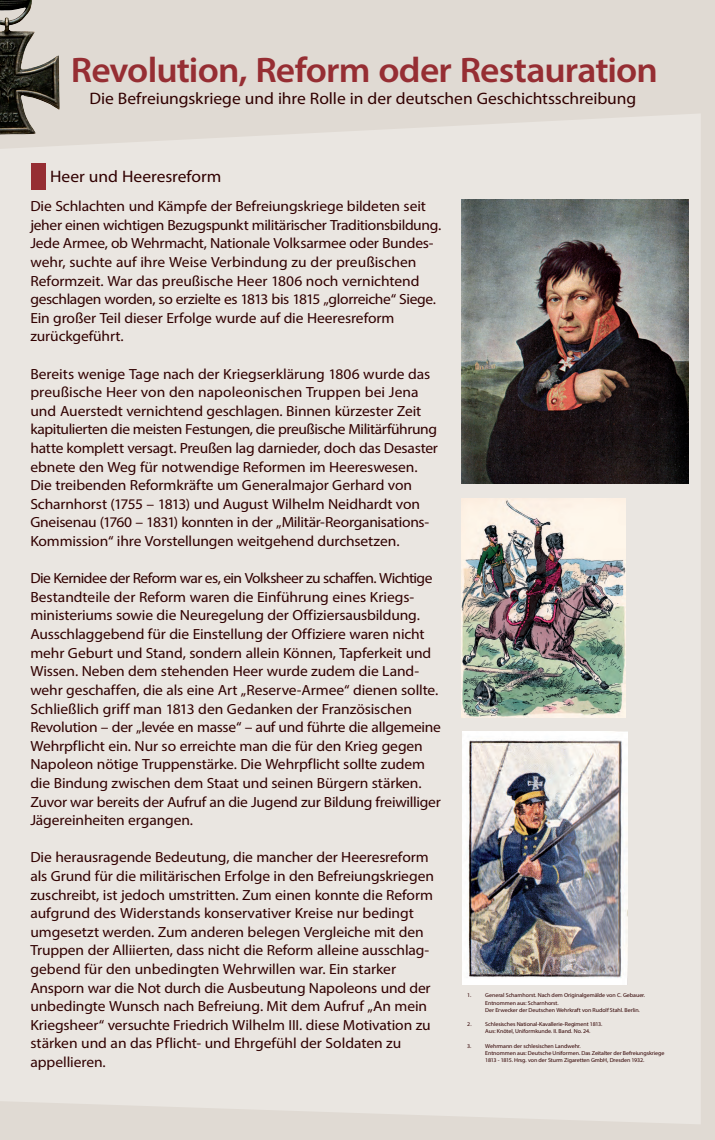
<style>
.page{position:relative;width:715px;height:1140px;background:#fff}
.page>*{position:absolute;margin:0;border:0;box-sizing:border-box;transform-origin:0 0}
.t1{font:600 35.6px "Myriad Pro";letter-spacing:-.025em;color:#962e33;scale:1.05 1}
.t2{font:16.6px "Myriad Pro";letter-spacing:-.005em;color:#300000;scale:1.05 1}
.t3{font:14.75px/18.6px "Myriad Pro";letter-spacing:-.01em;color:#300000;scale:1.05 1}
.t4{font:14.75px "Myriad Pro";letter-spacing:-.035em;color:#300000;scale:1.05 1}
.t5{font:5.7px "Myriad Pro";letter-spacing:-.01em;color:#300000;scale:1.05 1}
</style>
<div class="page">
<div style="left:0;top:0;width:714px;height:1140px;background:#e0dad3"></div>
<div style="left:0;top:114px;width:700px;height:1010px;background:#eae6e1"></div>
<img style="left:0;top:0;width:61px;height:136px">
<div style="left:32px;top:163px;width:14px;height:26px;background:#962e33"></div>
<img style="left:461px;top:199px;width:226px;height:285px">
<img style="left:461px;top:498px;width:164px;height:219px">
<img style="left:462px;top:731px;width:165px;height:253px">
<p class="t1" style="left:71px;top:47px;width:560px">Revolution, Reform oder Restauration</p>
<p class="t2" style="left:89px;top:89px;width:522px">Die Befreiungskriege und ihre Rolle in der deutschen Geschichtsschreibung</p>
<p class="t2" style="left:50px;top:166px;width:165px">Heer und Heeresreform</p>
<p class="t3" style="left:30px;top:197px;width:378px">Die Schlachten und Kämpfe der Befreiungskriege bildeten seit</p>
<p class="t3" style="left:30px;top:215px;width:392px">jeher einen wichtigen Bezugspunkt militärischer Traditionsbildung.<br>Jede Armee, ob Wehrmacht, Nationale Volksarmee oder Bundes&shy;wehr, suchte auf ihre Weise Verbindung zu der preußischen Reformzeit. War das preußische Heer 1806 noch vernichtend geschlagen worden, so erzielte es 1813 bis 1815 „glorreiche“ Siege.<br>Ein großer Teil dieser Erfolge wurde auf die Heeresreform</p>
<p class="t3" style="left:30px;top:327px;width:90px">zurückgeführt.</p>
<p class="t3" style="left:30px;top:364px;width:389px">Bereits wenige Tage nach der Kriegserklärung 1806 wurde das preußische Heer von den napoleonischen Truppen bei Jena und Auerstedt vernichtend geschlagen. Binnen kürzester Zeit kapitulierten die meisten Festungen, die preußische Militärführung hatte komplett versagt. Preußen lag darnieder, doch das Desaster</p>
<p class="t3" style="left:30px;top:457px;width:372px">ebnete den Weg für notwendige Reformen im Heereswesen.<br>Die treibenden Reformkräfte um Generalmajor Gerhard von<br>Scharnhorst (1755 – 1813) und August Wilhelm Neidhardt von</p>
<p class="t3" style="left:30px;top:513px;width:381px">Gneisenau (1760 – 1831) konnten in der „Militär-Reorganisations-</p>
<p class="t3" style="left:30px;top:531px;width:353px">Kommission“ ihre Vorstellungen weitgehend durchsetzen.</p>
<p class="t4" style="left:30px;top:569px;width:384px">Die Kernidee der Reform war es, ein Volksheer zu schaffen. Wichtige</p>
<p class="t3" style="left:30px;top:587px;width:390px">Bestandteile der Reform waren die Einführung eines Kriegs&shy;ministeriums sowie die Neuregelung der Offiziersausbildung.<br>Ausschlaggebend für die Einstellung der Offiziere waren nicht mehr Geburt und Stand, sondern allein Können, Tapferkeit und Wissen. Neben dem stehenden Heer wurde zudem die Land&shy;wehr geschaffen, die als eine Art „Reserve-Armee“ dienen sollte.<br>Schließlich griff man 1813 den Gedanken der Französischen</p>
<p class="t3" style="left:30px;top:717px;width:392px">Revolution – der „levée en masse“ – auf und führte die allgemeine Wehrpflicht ein. Nur so erreichte man die für den Krieg gegen Napoleon nötige Truppenstärke. Die Wehrpflicht sollte zudem die Bindung zwischen dem Staat und seinen Bürgern stärken.<br>Zuvor war bereits der Aufruf an die Jugend zur Bildung freiwilliger Jägereinheiten ergangen.</p>
<p class="t3" style="left:30px;top:848px;width:385px">Die herausragende Bedeutung, die mancher der Heeresreform als Grund für die militärischen Erfolge in den Befreiungskriegen zuschreibt, ist jedoch umstritten. Zum einen konnte die Reform aufgrund des Widerstands konservativer Kreise nur bedingt umgesetzt werden. Zum anderen belegen Vergleiche mit den Truppen der Alliierten, dass nicht die Reform alleine ausschlag&shy;gebend für den unbedingten Wehrwillen war. Ein starker</p>
<p class="t3" style="left:30px;top:978px;width:383px">Ansporn war die Not durch die Ausbeutung Napoleons und der unbedingte Wunsch nach Befreiung. Mit dem Aufruf „An mein Kriegsheer“ versuchte Friedrich Wilhelm III. diese Motivation zu stärken und an das Pflicht- und Ehrgefühl der Soldaten zu</p>
<p class="t3" style="left:30px;top:1052px;width:73px">appellieren.</p>
<p class="t5" style="left:467px;top:992px;width:5px">1.</p>
<p class="t5" style="left:485px;top:992px;width:154px">General Scharnhorst. Nach dem Originalgemälde von C. Gebauer.</p>
<p class="t5" style="left:485px;top:999px;width:71px">Entnommen aus: Scharnhorst.</p>
<p class="t5" style="left:485px;top:1006px;width:149px">Der Erwecker der Deutschen Wehrkraft von Rudolf Stahl. Berlin.</p>
<p class="t5" style="left:467px;top:1020px;width:6px">2.</p>
<p class="t5" style="left:485px;top:1020px;width:113px">Schlesisches National-Kavallerie-Regiment 1813.</p>
<p class="t5" style="left:485px;top:1028px;width:101px">Aus: Knötel, Uniformkunde. II. Band. No. 24.</p>
<p class="t5" style="left:467px;top:1042px;width:6px">3.</p>
<p class="t5" style="left:485px;top:1042px;width:92px">Wehrmann der schlesischen Landwehr.</p>
<p class="t5" style="left:485px;top:1049px;width:172px">Entnommen aus: Deutsche Uniformen. Das Zeitalter der Befreiungskriege</p>
<p class="t5" style="left:485px;top:1056px;width:153px">1813 - 1815. Hrsg. von der Sturm Zigaretten GmbH, Dresden 1932.</p>
</div>
